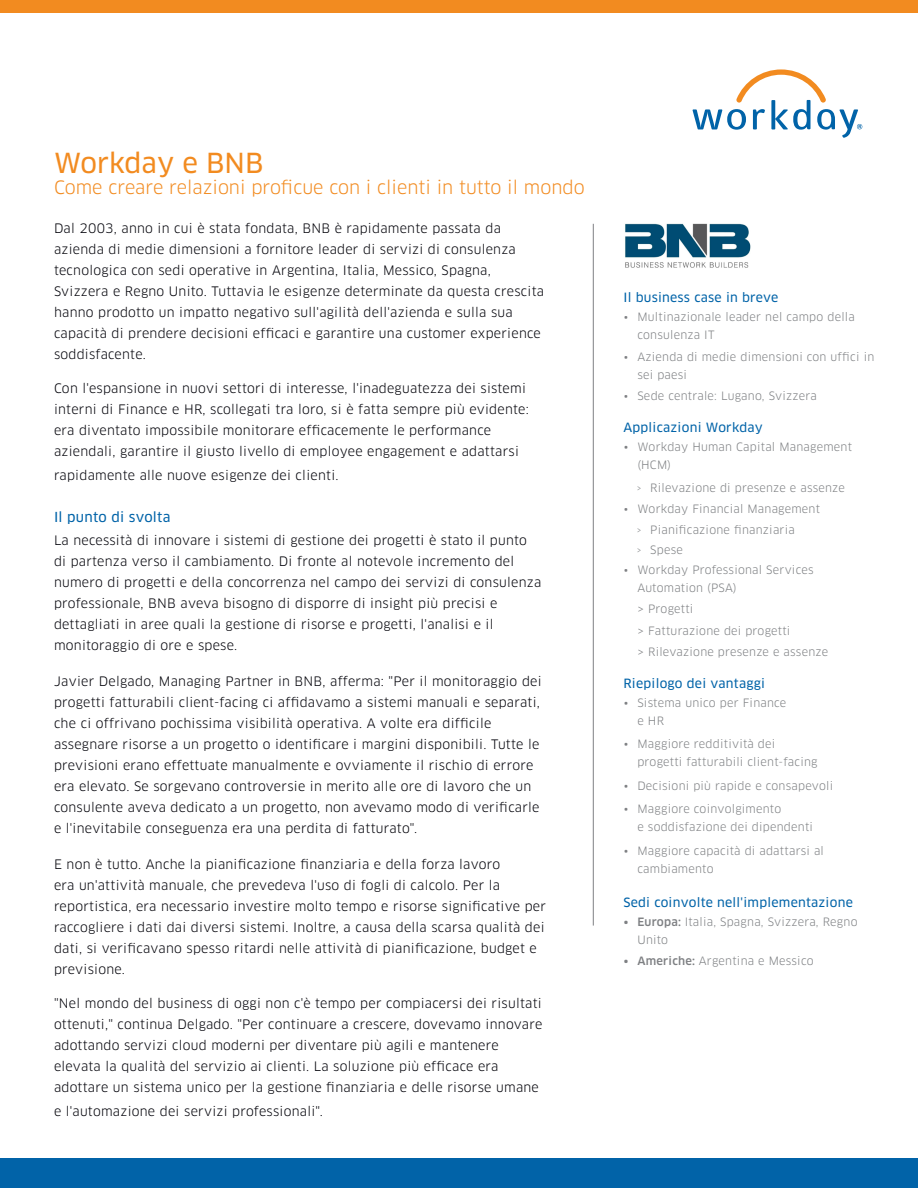
<style>
.page{position:relative;width:918px;height:1188px;background:#fff}
.page>*{position:absolute;margin:0;border:0;box-sizing:border-box;transform-origin:0 0}
.t1{font:27px "Clan OT News";color:#f28b20}
.t2{font:18px "Clan OT";color:#f28b20}
.Blue_Heading{font:13.5px "Clan OT News";letter-spacing:.02em;color:#0163a8}
.Body_Copy{font:12.75px/21px "Clan OT";letter-spacing:.02em;color:#000008}
.Body_Copy_Last_Parag{font:12.75px/21px "Clan OT";letter-spacing:.02em;color:#000008}
.Side_Bar_Headings_af{font:12.45px "Clan OT News";letter-spacing:.02em;color:#0163a8}
.Side_Bar_Headings{font:12.45px "Clan OT News";letter-spacing:.02em;color:#0163a8}
.Sidebar_Body{font:11.25px/18px "Clan OT";letter-spacing:.02em;color:#7e8083}
.s1{font-size:11.7px}
.s2{font-weight:500}
</style>
<div class="page">
<svg style="left:692px;top:69px;width:170px;height:69px"></svg>
<div style="left:0;top:1158px;width:918px;height:30px;background:#0163a8"></div>
<div style="left:0;top:0;width:918px;height:13px;background:#f28b20"></div>
<hr style="left:593px;top:224px;width:1px;height:702px;background:#7e8083">
<img style="left:625px;top:223px;width:126px;height:45px">
<p class="t1" style="left:54px;top:147px;width:211px">Workday e BNB</p>
<p class="t2" style="left:54px;top:177px;width:532px">Come creare relazioni proficue con i clienti in tutto il mondo</p>
<p class="Body_Copy" style="left:54px;top:218px;width:492px">Dal 2003, anno in cui è stata fondata, BNB è rapidamente passata da azienda di medie dimensioni a fornitore leader di servizi di consulenza tecnologica con sedi operative in Argentina, Italia, Messico, Spagna, Svizzera e Regno Unito. Tuttavia le esigenze determinate da questa crescita hanno prodotto un impatto negativo sull'agilità dell'azienda e sulla sua capacità di prendere decisioni efficaci e garantire una customer experience soddisfacente.</p>
<p class="Body_Copy_Last_Parag" style="left:54px;top:378px;width:476px">Con l'espansione in nuovi settori di interesse, l'inadeguatezza dei sistemi interni di Finance e HR, scollegati tra loro, si è fatta sempre più evidente: era diventato impossibile monitorare efficacemente le performance aziendali, garantire il giusto livello di employee engagement e adattarsi</p>
<p class="Body_Copy_Last_Parag" style="left:54px;top:465px;width:286px">rapidamente alle nuove esigenze dei clienti.</p>
<p class="Blue_Heading" style="left:54px;top:509px;width:118px">Il punto di svolta</p>
<p class="Body_Copy" style="left:54px;top:530px;width:489px">La necessità di innovare i sistemi di gestione dei progetti è stato il punto di partenza verso il cambiamento. Di fronte al notevole incremento del numero di progetti e della concorrenza nel campo dei servizi di consulenza professionale, BNB aveva bisogno di disporre di insight più precisi e dettagliati in aree quali la gestione di risorse e progetti, l'analisi e il monitoraggio di ore e spese.</p>
<p class="Body_Copy" style="left:54px;top:671px;width:489px">Javier Delgado, Managing Partner in BNB, afferma: "Per il monitoraggio dei progetti fatturabili client-facing ci affidavamo a sistemi manuali e separati, che ci offrivano pochissima visibilità operativa. A volte era difficile assegnare risorse a un progetto o identificare i margini disponibili. Tutte le previsioni erano effettuate manualmente e ovviamente il rischio di errore era elevato. Se sorgevano controversie in merito alle ore di lavoro che un consulente aveva dedicato a un progetto, non avevamo modo di verificarle e l'inevitabile conseguenza era una perdita di fatturato".</p>
<p class="Body_Copy" style="left:54px;top:853px;width:494px">E non è tutto. Anche la pianificazione finanziaria e della forza lavoro<br>era un'attività manuale, che prevedeva l'uso di fogli di calcolo. Per la reportistica, era necessario investire molto tempo e risorse significative per raccogliere i dati dai diversi sistemi. Inoltre, a causa della scarsa qualità dei dati, si verificavano spesso ritardi nelle attività di pianificazione, budget e previsione.</p>
<p class="Body_Copy_Last_Parag" style="left:54px;top:993px;width:490px">"Nel mondo del business di oggi non c'è tempo per compiacersi dei risultati ottenuti," continua Delgado. "Per continuare a crescere, dovevamo innovare adottando servizi cloud moderni per diventare più agili e mantenere elevata la qualità del servizio ai clienti. La soluzione più efficace era adottare un sistema unico per la gestione finanziaria e delle risorse umane</p>
<p class="Body_Copy_Last_Parag" style="left:54px;top:1101px;width:270px">e l'automazione dei servizi professionali".</p>
<p class="Side_Bar_Headings" style="left:623px;top:290px;width:156px">Il business case in breve</p>
<p class="Sidebar_Body" style="left:637px;top:308px;width:219px;text-indent:-14px">• Multinazionale leader nel campo della consulenza IT</p>
<p class="Sidebar_Body" style="left:637px;top:347px;width:238px;text-indent:-14px">• Azienda di medie dimensioni con uffici in sei paesi</p>
<p class="Sidebar_Body" style="left:624px;top:387px;width:194px">• Sede centrale: Lugano, Svizzera</p>
<p class="Side_Bar_Headings_af" style="left:623px;top:420px;width:141px">Applicazioni Workday</p>
<p class="Sidebar_Body" style="left:637px;top:438px;width:216px;text-indent:-14px"><span class="s1">•</span> Workday Human Capital Management (HCM)</p>
<p class="Sidebar_Body" style="left:637px;top:479px;width:210px">› Rilevazione di presenze e assenze</p>
<p class="Sidebar_Body" style="left:624px;top:499px;width:198px">• Workday Financial Management</p>
<p class="Sidebar_Body" style="left:637px;top:521px;width:160px">› Pianificazione finanziaria</p>
<p class="Sidebar_Body" style="left:637px;top:541px;width:48px">› Spese</p>
<p class="Sidebar_Body" style="left:637px;top:561px;width:178px;text-indent:-14px">• Workday Professional Services<br>Automation (PSA)</p>
<p class="Sidebar_Body" style="left:637px;top:600px;width:58px">&gt; Progetti</p>
<p class="Sidebar_Body" style="left:637px;top:621px;width:154px">&gt; Fatturazione dei progetti</p>
<p class="Sidebar_Body" style="left:637px;top:643px;width:192px">&gt; Rilevazione presenze e assenze</p>
<p class="Side_Bar_Headings_af" style="left:623px;top:676px;width:143px">Riepilogo dei vantaggi</p>
<p class="Sidebar_Body" style="left:637px;top:694px;width:150px;text-indent:-14px"><span class="s1">•</span> Sistema unico per Finance e HR</p>
<p class="Sidebar_Body" style="left:637px;top:735px;width:182px;text-indent:-14px"><span class="s1">•</span> Maggiore redditività dei progetti fatturabili client-facing</p>
<p class="Sidebar_Body" style="left:624px;top:777px;width:211px"><span class="s1">•</span> Decisioni più rapide e consapevoli</p>
<p class="Sidebar_Body" style="left:637px;top:800px;width:177px;text-indent:-14px"><span class="s1">•</span> Maggiore coinvolgimento<br>e soddisfazione dei dipendenti</p>
<p class="Sidebar_Body" style="left:637px;top:841px;width:188px;text-indent:-14px"><span class="s1">•</span> Maggiore capacità di adattarsi al cambiamento</p>
<p class="Side_Bar_Headings_af" style="left:623px;top:895px;width:231px">Sedi coinvolte nell'implementazione</p>
<p class="Sidebar_Body" style="left:637px;top:913px;width:222px;text-indent:-14px"><span class="s2">• Europa:</span> Italia, Spagna, Svizzera, Regno<br>Unito</p>
<p class="Sidebar_Body" style="left:624px;top:952px;width:191px"><span class="s2">• Americhe:</span> Argentina e Messico</p>
</div>
